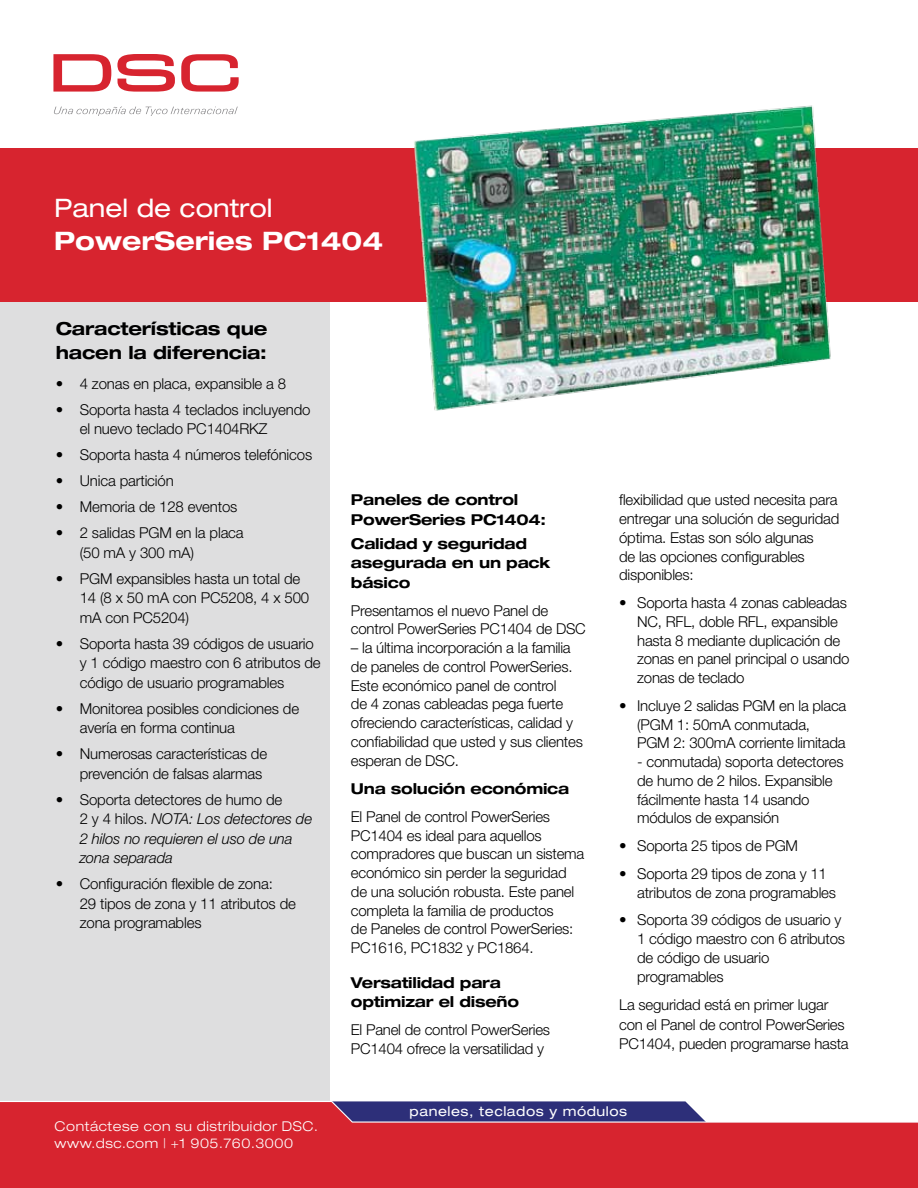
<style>
.page{position:relative;width:918px;height:1188px;background:#fff}
.page>*{position:absolute;margin:0;border:0;box-sizing:border-box;transform-origin:0 0}
.t1{font:700 expanded 25.5px "Helvetica Neue LT Std";color:#fff}
.t2{font:expanded 25.5px "Helvetica Neue LT Std";color:#fff}
.t3{font:700 expanded 18px/24px "Helvetica Neue LT Std";letter-spacing:-.01em;color:#000}
.t4{font:300 15px/18.8px "Helvetica Neue LT Pro";letter-spacing:-.015em;color:#000}
.t5{font:300 15px/19.5px "Helvetica Neue LT Std";letter-spacing:-.01em;color:#000}
.t6{font:700 expanded 15px/19.5px "Helvetica Neue LT Std";letter-spacing:-.015em;color:#000}
.t7{font:italic 300 15px/19.5px "Helvetica Neue LT Std";letter-spacing:-.01em;color:#000}
.t8{font:300 expanded 13.5px/16.5px "Helvetica Neue LT Std";letter-spacing:.04em;color:#fff}
.t9{font:expanded 13.5px "Helvetica Neue LT Std";letter-spacing:.04em;color:#fff}
.s1{font-style:normal}
</style>
<div class="page">
<div style="left:0;top:162px;width:329px;height:1026px;background:#dededf"></div>
<div style="left:0;top:148px;width:918px;height:154px;background:#d7242f"></div>
<svg style="left:0;top:1100px;width:918px;height:88px;background:#cb3646"></svg>
<svg style="left:53px;top:54px;width:58px;height:38px"></svg>
<svg style="left:117px;top:54px;width:58px;height:38px"></svg>
<svg style="left:181px;top:54px;width:58px;height:38px"></svg>
<svg style="left:54px;top:107px;width:184px;height:9px"></svg>
<img style="left:414px;top:105px;width:417px;height:306px">
<h1 class="t2" style="left:54px;top:193px;width:220px">Panel de control</h1>
<h1 class="t1" style="left:54px;top:225px;width:331px">PowerSeries PC1404</h1>
<p class="t3" style="left:56px;top:316px;width:213px">Características que hacen la diferencia:</p>
<p class="t5" style="left:56px;top:374px;width:232px">• 4 zonas en placa, expansible a 8</p>
<p class="t5" style="left:80px;top:400px;width:232px;text-indent:-24px">• Soporta hasta 4 teclados incluyendo el nuevo teclado PC1404RKZ</p>
<p class="t5" style="left:56px;top:445px;width:258px">• Soporta hasta 4 números telefónicos</p>
<p class="t5" style="left:56px;top:471px;width:120px">• Unica partición</p>
<p class="t5" style="left:56px;top:497px;width:183px">• Memoria de 128 eventos</p>
<p class="t5" style="left:80px;top:523px;width:165px;text-indent:-24px">• 2 salidas PGM en la placa (50 mA y 300 mA)</p>
<p class="t5" style="left:80px;top:568px;width:231px;text-indent:-24px">• PGM expansibles hasta un total de<br>14 (8 x 50 mA con PC5208, 4 x 500 mA con PC5204)</p>
<p class="t5" style="left:80px;top:633px;width:242px;text-indent:-24px">• Soporta hasta 39 códigos de usuario y 1 código maestro con 6 atributos de código de usuario programables</p>
<p class="t5" style="left:80px;top:698px;width:221px;text-indent:-24px">• Monitorea posibles condiciones de avería en forma continua</p>
<p class="t5" style="left:80px;top:744px;width:189px;text-indent:-24px">• Numerosas características de prevención de falsas alarmas</p>
<p class="t7" style="left:80px;top:790px;width:234px;text-indent:-24px"><span class="s1">• Soporta detectores de humo de<br>2 y 4 hilos.</span> NOTA: Los detectores de<br>2 hilos no requieren el uso de una zona separada</p>
<p class="t5" style="left:80px;top:874px;width:218px;text-indent:-24px">• Configuración flexible de zona:<br>29 tipos de zona y 11 atributos de zona programables</p>
<p class="t6" style="left:351px;top:490px;width:197px">Paneles de control<br>PowerSeries PC1404:</p>
<p class="t6" style="left:351px;top:533px;width:201px">Calidad y seguridad asegurada en un pack básico</p>
<p class="t4" style="left:351px;top:601px;width:236px">Presentamos el nuevo Panel de control PowerSeries PC1404 de DSC</p>
<p class="t4" style="left:351px;top:638px;width:233px">– la última incorporación a la familia de paneles de control PowerSeries.<br>Este económico panel de control<br>de 4 zonas cableadas pega fuerte ofreciendo características, calidad y confiabilidad que usted y sus clientes esperan de DSC.</p>
<p class="t6" style="left:351px;top:779px;width:220px">Una solución económica</p>
<p class="t4" style="left:351px;top:807px;width:235px">El Panel de control PowerSeries<br>PC1404 es ideal para aquellos compradores que buscan un sistema económico sin perder la seguridad de una solución robusta. Este panel completa la familia de productos<br>de Paneles de control PowerSeries:<br>PC1616, PC1832 y PC1864.</p>
<p class="t6" style="left:351px;top:972px;width:170px">Versatilidad para optimizar el diseño</p>
<p class="t4" style="left:351px;top:1020px;width:201px">El Panel de control PowerSeries<br>PC1404 ofrece la versatilidad y</p>
<p class="t4" style="left:619px;top:490px;width:222px">flexibilidad que usted necesita para entregar una solución de seguridad óptima. Estas son sólo algunas<br>de las opciones configurables disponibles:</p>
<p class="t4" style="left:637px;top:593px;width:214px;text-indent:-18px">• Soporta hasta 4 zonas cableadas<br>NC, RFL, doble RFL, expansible hasta 8 mediante duplicación de zonas en panel principal o usando zonas de teclado</p>
<p class="t4" style="left:637px;top:696px;width:211px;text-indent:-18px">• Incluye 2 salidas PGM en la placa (PGM 1: 50mA conmutada,<br>PGM 2: 300mA corriente limitada</p>
<p class="t4" style="left:637px;top:752px;width:208px">- conmutada) soporta detectores de humo de 2 hilos. Expansible fácilmente hasta 14 usando módulos de expansión</p>
<p class="t4" style="left:619px;top:836px;width:180px">• Soporta 25 tipos de PGM</p>
<p class="t4" style="left:637px;top:864px;width:200px;text-indent:-18px">• Soporta 29 tipos de zona y 11 atributos de zona programables</p>
<p class="t4" style="left:637px;top:910px;width:209px;text-indent:-18px">• Soporta 39 códigos de usuario y<br>1 código maestro con 6 atributos de código de usuario programables</p>
<p class="t4" style="left:619px;top:995px;width:231px;line-height:19.5px">La seguridad está en primer lugar con el Panel de control PowerSeries<br>PC1404, pueden programarse hasta</p>
<p class="t8" style="left:55px;top:1118px;width:265px">Contáctese con su distribuidor DSC. www.dsc.com | +1 905.760.3000</p>
<p class="t9" style="left:410px;top:1103px;width:219px">paneles, teclados y módulos</p>
</div>
